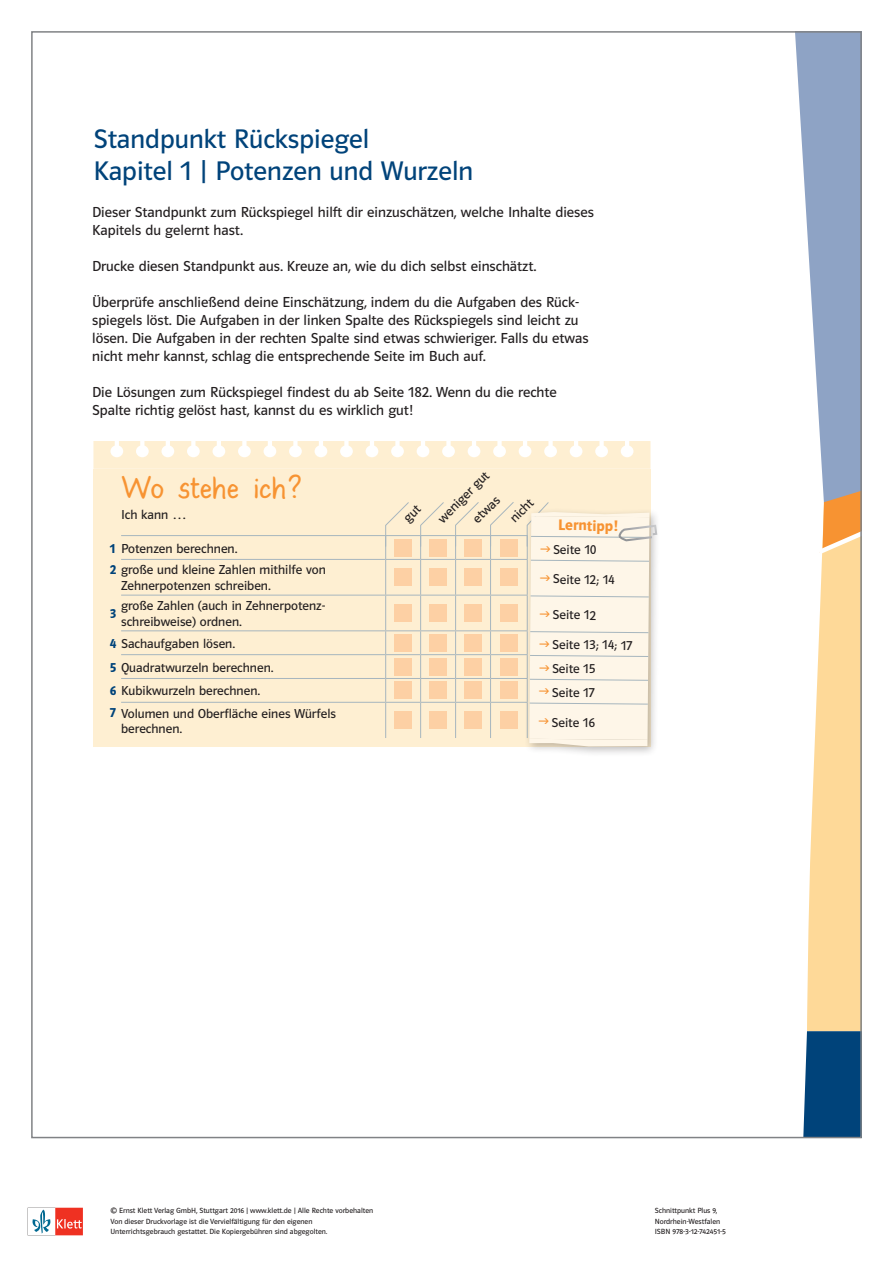
<style>
.page{position:relative;width:893px;height:1263px;background:#fff}
.page>*{position:absolute;margin:0;border:0;box-sizing:border-box;transform-origin:0 0}
.t1{font:34.5px "Hand Druck Schrift";letter-spacing:.01em;color:#f79332}
.t2{font:27px/32.4px "Polo MA11 K Buch";color:#00437a}
.t3{font:15.3px "Polo MA11 K Hfett";letter-spacing:-.01em;color:#f79332}
.t4{font:14.55px/18px "Polo MA11 K Buch";color:#231f20}
.t5{font:13.05px/15.8px "Polo MA11 K Buch";color:#231f20}
.t6{font:13.05px "Polo MA11 K Hfett";color:#00437a}
.t7{font:7.5px/10.1px "Polo ST11 K Buch";color:#231f20}
.s1{font-family:"Polo MA11 K Hfett";color:#00437a}
</style>
<div class="page">
<svg style="left:32px;top:1208px;width:51px;height:27px"></svg>
<svg style="left:795px;top:34px;width:64px;height:1101px"></svg>
<div style="left:93px;top:469px;width:557px;height:277px;background:#feefd2"></div>
<svg style="left:93px;top:441px;width:557px;height:28px"></svg>
<hr style="left:121px;top:535px;width:264px;height:1px;background:#a7b6be">
<hr style="left:421px;top:535px;width:35px;height:1px;background:#a7b6be">
<hr style="left:456px;top:535px;width:35px;height:1px;background:#a7b6be">
<hr style="left:491px;top:535px;width:37px;height:1px;background:#a7b6be">
<hr style="left:121px;top:559px;width:265px;height:1px;background:#a7b6be">
<hr style="left:386px;top:559px;width:35px;height:1px;background:#a7b6be">
<hr style="left:385px;top:560px;width:1px;height:35px;background:#a7b6be">
<hr style="left:421px;top:559px;width:35px;height:1px;background:#a7b6be">
<hr style="left:420px;top:560px;width:1px;height:35px;background:#a7b6be">
<hr style="left:456px;top:559px;width:35px;height:1px;background:#a7b6be">
<hr style="left:455px;top:560px;width:1px;height:35px;background:#a7b6be">
<hr style="left:491px;top:559px;width:37px;height:1px;background:#a7b6be">
<hr style="left:490px;top:560px;width:1px;height:35px;background:#a7b6be">
<hr style="left:121px;top:595px;width:265px;height:1px;background:#a7b6be">
<hr style="left:386px;top:595px;width:35px;height:1px;background:#a7b6be">
<hr style="left:385px;top:595px;width:1px;height:35px;background:#a7b6be">
<hr style="left:421px;top:595px;width:35px;height:1px;background:#a7b6be">
<hr style="left:420px;top:595px;width:1px;height:35px;background:#a7b6be">
<hr style="left:456px;top:595px;width:35px;height:1px;background:#a7b6be">
<hr style="left:455px;top:595px;width:1px;height:35px;background:#a7b6be">
<hr style="left:491px;top:595px;width:37px;height:1px;background:#a7b6be">
<hr style="left:490px;top:595px;width:1px;height:35px;background:#a7b6be">
<hr style="left:121px;top:630px;width:265px;height:1px;background:#a7b6be">
<hr style="left:386px;top:630px;width:35px;height:1px;background:#a7b6be">
<hr style="left:421px;top:630px;width:35px;height:1px;background:#a7b6be">
<hr style="left:456px;top:630px;width:35px;height:1px;background:#a7b6be">
<hr style="left:491px;top:630px;width:37px;height:1px;background:#a7b6be">
<hr style="left:121px;top:654px;width:265px;height:1px;background:#a7b6be">
<hr style="left:386px;top:654px;width:35px;height:1px;background:#a7b6be">
<hr style="left:421px;top:654px;width:35px;height:1px;background:#a7b6be">
<hr style="left:456px;top:654px;width:35px;height:1px;background:#a7b6be">
<hr style="left:491px;top:654px;width:37px;height:1px;background:#a7b6be">
<hr style="left:121px;top:678px;width:265px;height:1px;background:#a7b6be">
<hr style="left:386px;top:678px;width:35px;height:1px;background:#a7b6be">
<svg style="left:385px;top:631px;width:1px;height:71px"></svg>
<hr style="left:421px;top:678px;width:35px;height:1px;background:#a7b6be">
<svg style="left:420px;top:631px;width:1px;height:71px"></svg>
<hr style="left:456px;top:678px;width:35px;height:1px;background:#a7b6be">
<svg style="left:455px;top:631px;width:1px;height:71px"></svg>
<hr style="left:491px;top:678px;width:37px;height:1px;background:#a7b6be">
<svg style="left:490px;top:631px;width:1px;height:71px"></svg>
<hr style="left:121px;top:702px;width:265px;height:1px;background:#a7b6be">
<hr style="left:386px;top:702px;width:35px;height:1px;background:#a7b6be">
<hr style="left:385px;top:703px;width:1px;height:35px;background:#a7b6be">
<hr style="left:421px;top:702px;width:35px;height:1px;background:#a7b6be">
<hr style="left:420px;top:703px;width:1px;height:35px;background:#a7b6be">
<hr style="left:456px;top:702px;width:35px;height:1px;background:#a7b6be">
<hr style="left:455px;top:703px;width:1px;height:35px;background:#a7b6be">
<hr style="left:491px;top:702px;width:37px;height:1px;background:#a7b6be">
<hr style="left:490px;top:703px;width:1px;height:35px;background:#a7b6be">
<div style="left:430px;top:539px;width:17px;height:17px;background:#fdd0a4"></div>
<div style="left:465px;top:539px;width:17px;height:17px;background:#fdd0a4"></div>
<div style="left:500px;top:539px;width:17px;height:17px;background:#fdd0a4"></div>
<div style="left:395px;top:569px;width:17px;height:17px;background:#fdd0a4"></div>
<div style="left:430px;top:569px;width:17px;height:17px;background:#fdd0a4"></div>
<div style="left:465px;top:569px;width:17px;height:17px;background:#fdd0a4"></div>
<div style="left:500px;top:569px;width:17px;height:17px;background:#fdd0a4"></div>
<div style="left:395px;top:604px;width:17px;height:17px;background:#fdd0a4"></div>
<div style="left:430px;top:604px;width:17px;height:17px;background:#fdd0a4"></div>
<div style="left:465px;top:604px;width:17px;height:17px;background:#fdd0a4"></div>
<div style="left:500px;top:604px;width:17px;height:17px;background:#fdd0a4"></div>
<div style="left:395px;top:634px;width:17px;height:17px;background:#fdd0a4"></div>
<div style="left:430px;top:634px;width:17px;height:17px;background:#fdd0a4"></div>
<div style="left:465px;top:634px;width:17px;height:17px;background:#fdd0a4"></div>
<div style="left:500px;top:634px;width:17px;height:17px;background:#fdd0a4"></div>
<div style="left:395px;top:658px;width:17px;height:17px;background:#fdd0a4"></div>
<div style="left:430px;top:658px;width:17px;height:17px;background:#fdd0a4"></div>
<div style="left:465px;top:658px;width:17px;height:17px;background:#fdd0a4"></div>
<div style="left:500px;top:658px;width:17px;height:17px;background:#fdd0a4"></div>
<div style="left:395px;top:682px;width:17px;height:17px;background:#fdd0a4"></div>
<div style="left:430px;top:682px;width:17px;height:17px;background:#fdd0a4"></div>
<div style="left:465px;top:682px;width:17px;height:17px;background:#fdd0a4"></div>
<div style="left:500px;top:682px;width:17px;height:17px;background:#fdd0a4"></div>
<div style="left:395px;top:712px;width:17px;height:17px;background:#fdd0a4"></div>
<div style="left:430px;top:712px;width:17px;height:17px;background:#fdd0a4"></div>
<div style="left:465px;top:712px;width:17px;height:17px;background:#fdd0a4"></div>
<div style="left:500px;top:712px;width:17px;height:17px;background:#fdd0a4"></div>
<svg style="left:455px;top:502px;width:24px;height:57px"></svg>
<svg style="left:490px;top:502px;width:24px;height:57px"></svg>
<div style="left:524px;top:507px;width:136px;height:250px;background:#231f20;opacity:.3"></div>
<svg style="left:526px;top:492px;width:132px;height:254px;background:#f8f0e2"></svg>
<svg style="left:385px;top:502px;width:59px;height:57px"></svg>
<h2 class="t2" style="left:93px;top:123px;width:381px">Standpunkt Rückspiegel<br>Kapitel 1 | Potenzen und Wurzeln</h2>
<p class="t4" style="left:92px;top:203px;width:503px">Dieser Standpunkt zum Rückspiegel hilft dir einzuschätzen, welche Inhalte dieses<br>Kapitels du gelernt hast.</p>
<p class="t4" style="left:92px;top:257px;width:446px">Drucke diesen Standpunkt aus. Kreuze an, wie du dich selbst einschätzt.</p>
<p class="t4" style="left:92px;top:293px;width:498px">Überprüfe anschließend deine Einschätzung, indem du die Aufgaben des Rück&shy;spiegels löst. Die Aufgaben in der linken Spalte des Rückspiegels sind leicht zu lösen. Die Aufgaben in der rechten Spalte sind etwas schwieriger. Falls du etwas nicht mehr kannst, schlag die entsprechende Seite im Buch auf.</p>
<p class="t4" style="left:92px;top:383px;width:466px">Die Lösungen zum Rückspiegel findest du ab Seite 182. Wenn du die rechte<br>Spalte richtig gelöst hast, kannst du es wirklich gut!</p>
<h1 class="t1" style="left:121px;top:468px;width:181px">Wo stehe ich?</h1>
<p class="t5" style="left:121px;top:507px;width:67px">Ich kann …</p>
<p class="t5" style="left:110px;top:537px;width:218px;line-height:21.9px"><span class="s1">1</span> Potenzen berechnen.<br><span class="s1">2</span> große und kleine Zahlen mithilfe von</p>
<p class="t5" style="left:121px;top:578px;width:151px">Zehnerpotenzen schreiben.</p>
<p class="t6" style="left:110px;top:606px;width:8px">3</p>
<p class="t5" style="left:121px;top:598px;width:206px">große Zahlen (auch in Zehnerpotenz&shy;schreibweise) ordnen.</p>
<p class="t5" style="left:110px;top:632px;width:165px;line-height:23.9px"><span class="s1">4</span> Sachaufgaben lösen.<br><span class="s1">5</span> Quadratwurzeln berechnen.<br><span class="s1">6</span> Kubikwurzeln berechnen.</p>
<p class="t5" style="left:121px;top:705px;width:217px;text-indent:-11px"><span class="s1">7</span> Volumen und Oberfläche eines Würfels berechnen.</p>
<p class="t5" style="left:434px;top:515px;width:68px;rotate:-45deg">weniger gut</p>
<p class="t5" style="left:469px;top:515px;width:34px;rotate:-45deg">etwas</p>
<p class="t5" style="left:507px;top:515px;width:29px;rotate:-45deg">nicht</p>
<p class="t3" style="left:558px;top:517px;width:62px">Lerntipp!</p>
<p class="t5" style="left:553px;top:542px;width:45px">Seite 10</p>
<p class="t5" style="left:553px;top:572px;width:64px">Seite 12; 14</p>
<p class="t5" style="left:552px;top:607px;width:45px">Seite 12</p>
<p class="t5" style="left:552px;top:633px;width:82px;line-height:23.7px">Seite 13; 14; 17<br>Seite 15<br>Seite 17</p>
<p class="t5" style="left:552px;top:715px;width:45px">Seite 16</p>
<p class="t7" style="left:111px;top:1206px;width:264px">© Ernst Klett Verlag GmbH, Stuttgart 2016 | www.klett.de | Alle Rechte vorbehalten<br>Von dieser Druckvorlage ist die Vervielfältigung für den eigenen<br>Unterrichtsgebrauch gestattet. Die Kopiergebühren sind abgegolten.</p>
<p class="t7" style="left:655px;top:1206px;width:72px">Schnittpunkt Plus 9,<br>Nordrhein-Westfalen<br>ISBN 978-3-12-742451-5</p>
</div>
